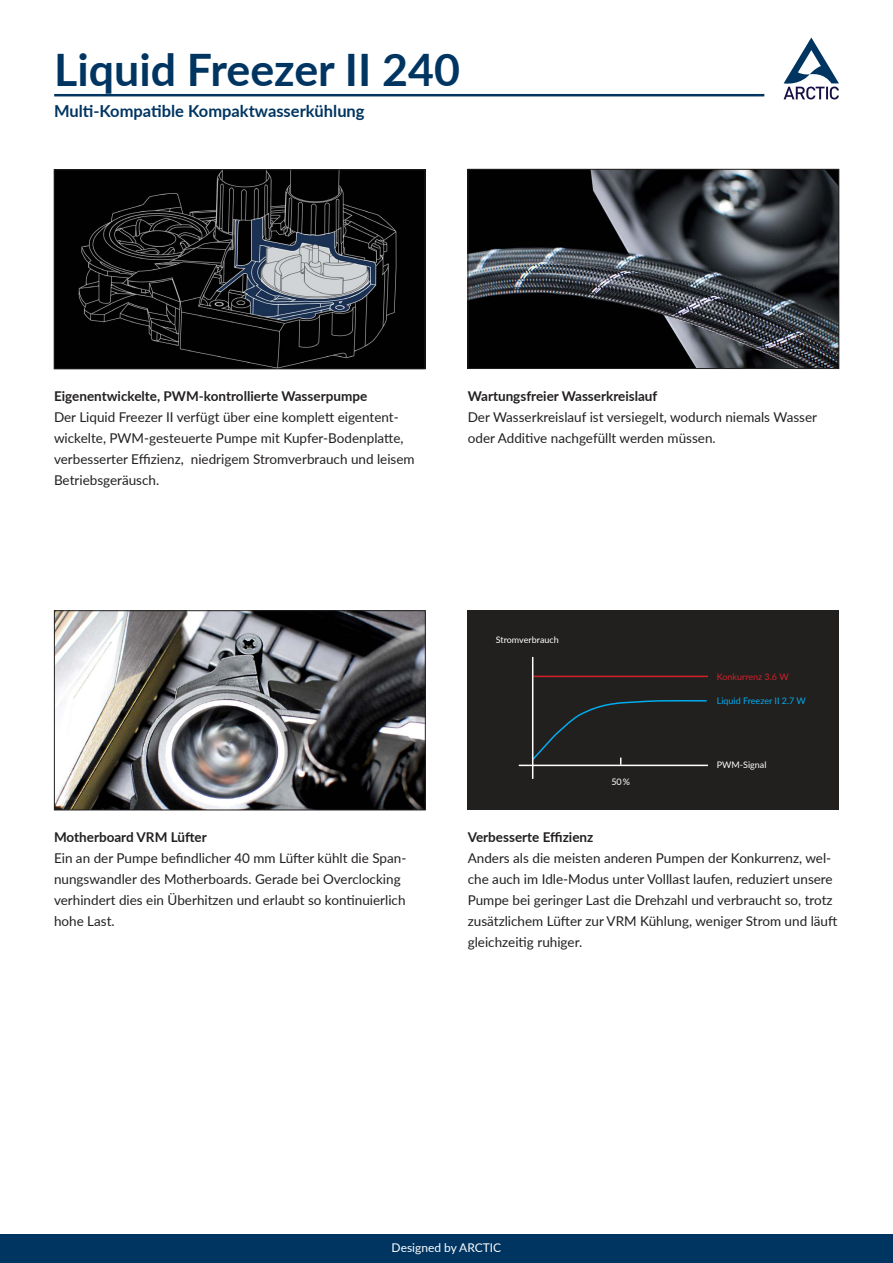
<style>
.page{position:relative;width:893px;height:1263px;background:#fff}
.page>*{position:absolute;margin:0;border:0;box-sizing:border-box;transform-origin:0 0}
.t1{font:700 44.7px "Lato";color:#003562}
.t2{font:700 16.5px "Lato";color:#003562}
.t3{font:13.5px/21px "Lato";color:#221f1f}
.t4{font:700 13.5px "Lato";color:#221f1f}
.t5{font:12px "Lato";color:#fff}
.t6{font:9px "Lato";color:#fff}
.t7{font:9px "Lato";color:#00adef}
.t8{font:9px "Lato";color:#d12229}
</style>
<div class="page">
<div style="left:0;top:1234px;width:893px;height:29px;background:#003562"></div>
<svg style="left:784px;top:37px;width:55px;height:62px"></svg>
<img style="left:470px;top:171px;width:367px;height:196px">
<div style="left:468px;top:169px;width:371px;height:200px;border:1px solid #221f1f"></div>
<img style="left:56px;top:171px;width:367px;height:196px">
<div style="left:54px;top:169px;width:371px;height:200px;border:1px solid #221f1f"></div>
<img style="left:56px;top:613px;width:367px;height:195px">
<div style="left:54px;top:611px;width:371px;height:199px;border:1px solid #221f1f"></div>
<div style="left:468px;top:611px;width:371px;height:199px;background:#221f1f"></div>
<hr style="left:533px;top:676px;width:175px;height:1px;background:#d12229">
<hr style="left:532px;top:657px;width:1px;height:122px;background:#fff">
<svg style="left:531px;top:699px;width:177px;height:66px"></svg>
<hr style="left:519px;top:765px;width:189px;height:1px;background:#fff">
<hr style="left:54px;top:94px;width:710px;height:2px;background:#003562">
<h1 class="t1" style="left:54px;top:53px;width:407px">Liquid Freezer II 240</h1>
<p class="t2" style="left:54px;top:99px;width:312px">Multi-Kompatible Kompaktwasserkühlung</p>
<p class="t4" style="left:54px;top:386px;width:315px">Eigenentwickelte, PWM-kontrollierte Wasserpumpe</p>
<p class="t3" style="left:54px;top:406px;width:362px">Der Liquid Freezer II verfügt über eine komplett eigentent&shy;wickelte, PWM-gesteuerte Pumpe mit Kupfer-Bodenplatte, verbesserter Effizienz, niedrigem Stromverbrauch und leisem Betriebsgeräusch.</p>
<p class="t4" style="left:468px;top:386px;width:191px">Wartungsfreier Wasserkreislauf</p>
<p class="t3" style="left:468px;top:406px;width:351px">Der Wasserkreislauf ist versiegelt, wodurch niemals Wasser oder Additive nachgefüllt werden müssen.</p>
<p class="t4" style="left:54px;top:827px;width:154px">Motherboard VRM Lüfter</p>
<p class="t3" style="left:54px;top:847px;width:354px">Ein an der Pumpe befindlicher 40 mm Lüfter kühlt die Span&shy;nungswandler des Motherboards. Gerade bei Overclocking verhindert dies ein Überhitzen und erlaubt so kontinuierlich hohe Last.</p>
<p class="t6" style="left:496px;top:633px;width:64px">Stromverbrauch</p>
<p class="t6" style="left:611px;top:775px;width:20px">50 %</p>
<p class="t8" style="left:717px;top:670px;width:73px">Konkurrenz 3.6 W</p>
<p class="t7" style="left:717px;top:694px;width:91px">Liquid Freezer II 2.7 W</p>
<p class="t6" style="left:717px;top:759px;width:51px">PWM-Signal</p>
<p class="t4" style="left:468px;top:827px;width:127px">Verbesserte Effizienz</p>
<p class="t3" style="left:468px;top:847px;width:371px">Anders als die meisten anderen Pumpen der Konkurrenz, wel&shy;che auch im Idle-Modus unter Volllast laufen, reduziert unsere Pumpe bei geringer Last die Drehzahl und verbraucht so, trotz zusätzlichem Lüfter zur VRM Kühlung, weniger Strom und läuft gleichzeitig ruhiger.</p>
<p class="t5" style="left:392px;top:1243px;width:111px">Designed by ARCTIC</p>
</div>
